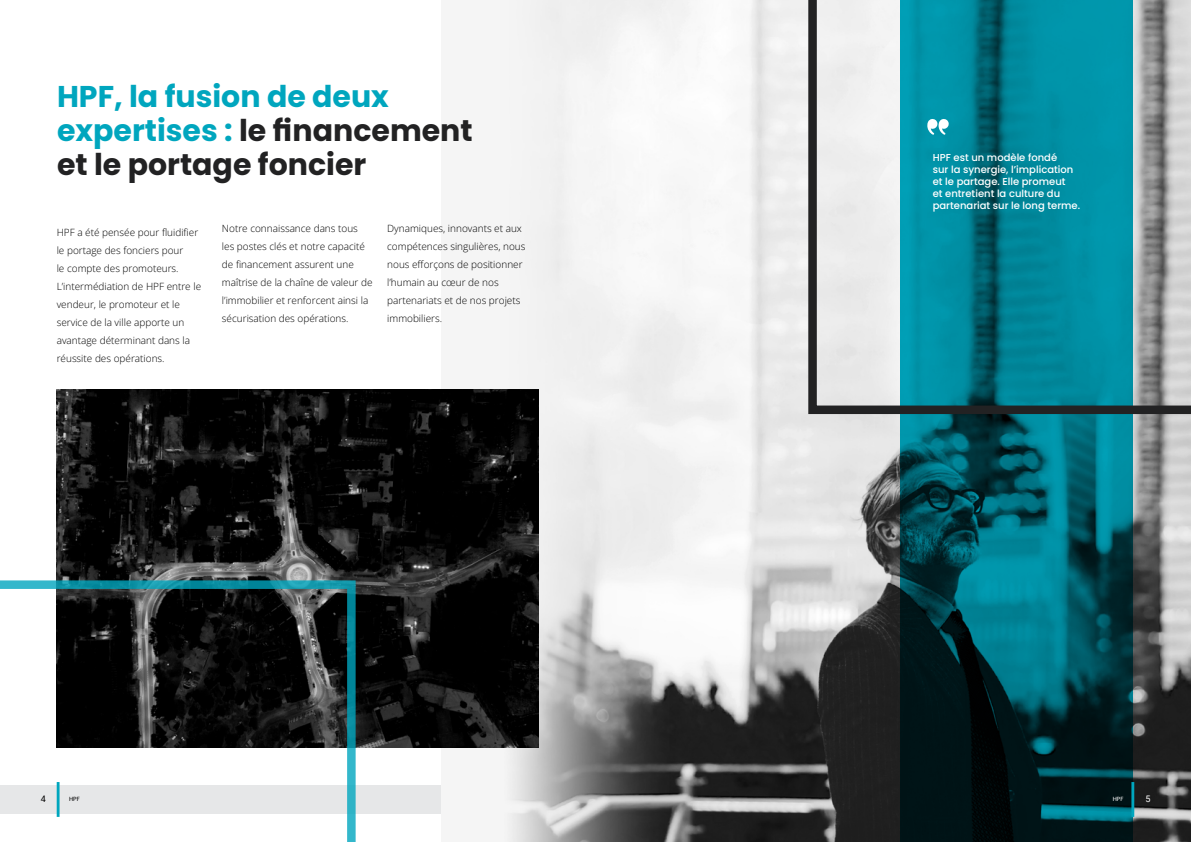
<style>
.page{position:relative;width:1191px;height:842px;background:#fff}
.page>*{position:absolute;margin:0;border:0;box-sizing:border-box;transform-origin:0 0}
.t1{font:700 30px/34px "Poppins";color:#222223}
.t2{font:300 10px/18px "Open Sans";color:#000}
.t3{font:500 10px/12px "Poppins";color:#fff}
.t4{font:9px "Roboto";color:#000}
.t5{font:9px "Roboto";color:#fff}
.t6{font:6px "Poppins";color:#000}
.t7{font:6px "Poppins";color:#fff}
.s1{color:#00a6be}
</style>
<div class="page">
<div style="left:0;top:785px;width:595px;height:29px;background:#e6e7e8"></div>
<img style="left:441px;top:0;width:750px;height:842px">
<svg style="left:900px;top:414px;width:233px;height:428px;background:#00444e"></svg>
<img style="left:57px;top:389px;width:482px;height:358px">
<svg style="left:0;top:580px;width:356px;height:262px"></svg>
<svg style="left:808px;top:0;width:383px;height:414px;background:#4e9fab"></svg>
<hr style="left:57px;top:782px;width:3px;height:35px;background:#00a6be">
<svg style="left:927px;top:118px;width:22px;height:17px"></svg>
<hr style="left:1131px;top:782px;width:3px;height:35px;background:#00a6be">
<h1 class="t1" style="left:57px;top:80px;width:417px"><span class="s1">HPF, la fusion de deux expertises :</span> le financement et le portage foncier</h1>
<p class="t2" style="left:57px;top:223px;width:146px">HPF a été pensée pour fluidifier le portage des fonciers pour<br>le compte des promoteurs.<br>L’intermédiation de HPF entre le vendeur, le promoteur et le service de la ville apporte un avantage déterminant dans la réussite des opérations.</p>
<p class="t2" style="left:222px;top:220px;width:152px">Notre connaissance dans tous les postes clés et notre capacité de financement assurent une maîtrise de la chaîne de valeur de l’immobilier et renforcent ainsi la sécurisation des opérations.</p>
<p class="t2" style="left:387px;top:220px;width:140px">Dynamiques, innovants et aux compétences singulières, nous nous efforçons de positionner l’humain au cœur de nos partenariats et de nos projets immobiliers.</p>
<p class="t4" style="left:41px;top:793px;width:7px">4</p>
<p class="t6" style="left:69px;top:795px;width:12px">HPF</p>
<p class="t3" style="left:932px;top:152px;width:149px">HPF est un modèle fondé<br>sur la synergie, l’implication et le partage. Elle promeut<br>et entretient la culture du partenariat sur le long terme.</p>
<p class="t7" style="left:1112px;top:795px;width:12px">HPF</p>
<p class="t5" style="left:1145px;top:793px;width:7px">5</p>
</div>
